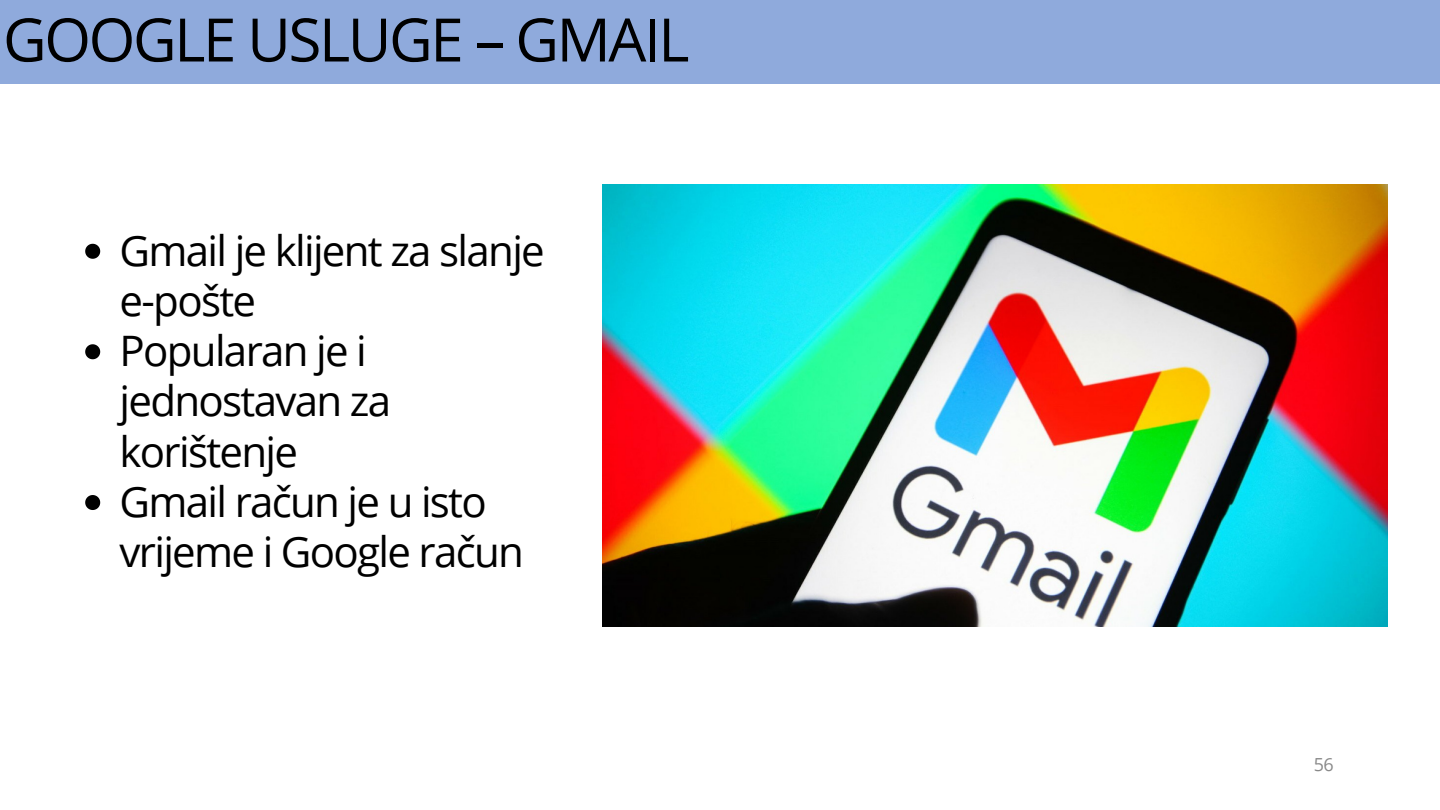
<style>
.page{position:relative;width:1440px;height:810px;background:#fff}
.page>*{position:absolute;margin:0;border:0;box-sizing:border-box;transform-origin:0 0}
.t1{font:60px "Open Sans";letter-spacing:-.04em;color:#000}
.t2{font:42px/50.2px "Open Sans";letter-spacing:-.04em;color:#000}
.t3{font:18px "Open Sans";color:#898989}
</style>
<div class="page">
<div style="left:0;top:0;width:1440px;height:83px;background:#8faadc"></div>
<svg style="left:85px;top:244px;width:15px;height:15px"></svg>
<svg style="left:85px;top:344px;width:15px;height:15px"></svg>
<svg style="left:85px;top:495px;width:15px;height:15px"></svg>
<img style="left:603px;top:184px;width:784px;height:442px">
<p class="t1" style="left:3px;top:-3px;width:688px">GOOGLE USLUGE – GMAIL</p>
<p class="t2" style="left:120px;top:224px;width:427px">Gmail je klijent za slanje e-pošte</p>
<p class="t2" style="left:120px;top:325px;width:273px">Popularan je i jednostavan za korištenje</p>
<p class="t2" style="left:120px;top:475px;width:406px">Gmail račun je u isto vrijeme i Google račun</p>
<p class="t3" style="left:1314px;top:752px;width:21px">56</p>
</div>
